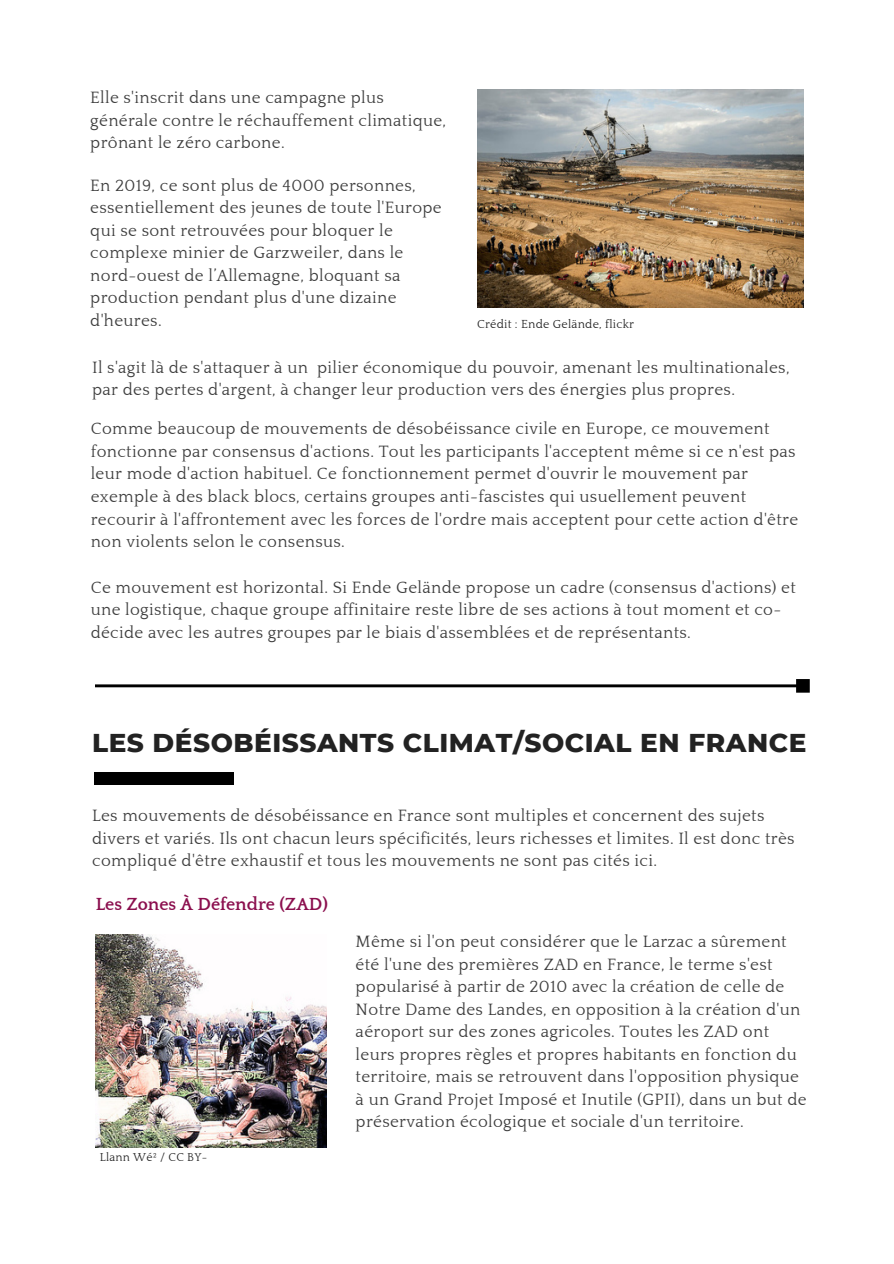
<style>
.page{position:relative;width:894px;height:1264px;background:#fff}
.page>*{position:absolute;margin:0;border:0;box-sizing:border-box;transform-origin:0 0}
.t1{font:800 26.25px "Montserrat";letter-spacing:.02em;color:#222}
.t2{font:700 18px "Quattrocento";color:#8b0f4e}
.t3{font:16.8px/22.5px "Quattrocento";letter-spacing:.02em;color:#3d3d3d}
.t4{font:12px "Quattrocento";letter-spacing:.02em;color:#222}
.t5{font:11.7px "Quattrocento";letter-spacing:.02em;color:#222}
</style>
<div class="page">
<img style="left:477px;top:89px;width:326px;height:219px">
<svg style="left:95px;top:679px;width:714px;height:13px"></svg>
<div style="left:95px;top:772px;width:139px;height:12px;background:#000"></div>
<img style="left:96px;top:934px;width:230px;height:213px">
<h3 class="t3" style="left:90px;top:87px;width:357px">Elle s'inscrit dans une campagne plus générale contre le réchauffement climatique, prônant le zéro carbone.</h3>
<h3 class="t3" style="left:90px;top:175px;width:353px">En 2019, ce sont plus de 4000 personnes, essentiellement des jeunes de toute l'Europe qui se sont retrouvées pour bloquer le complexe minier de Garzweiler, dans le nord-ouest de l’Allemagne, bloquant sa production pendant plus d'une dizaine d'heures.</h3>
<p class="t3" style="left:92px;top:356px;width:698px">Il s'agit là de s'attaquer à un pilier économique du pouvoir, amenant les multinationales, par des pertes d'argent, à changer leur production vers des énergies plus propres.</p>
<h3 class="t3" style="left:91px;top:418px;width:708px">Comme beaucoup de mouvements de désobéissance civile en Europe, ce mouvement fonctionne par consensus d'actions. Tout les participants l'acceptent même si ce n'est pas leur mode d'action habituel. Ce fonctionnement permet d'ouvrir le mouvement par exemple à des black blocs, certains groupes anti-fascistes qui usuellement peuvent recourir à l'affrontement avec les forces de l'ordre mais acceptent pour cette action d'être non violents selon le consensus.</h3>
<h3 class="t3" style="left:91px;top:576px;width:706px">Ce mouvement est horizontal. Si Ende Gelände propose un cadre (consensus d'actions) et une logistique, chaque groupe affinitaire reste libre de ses actions à tout moment et co&shy;décide avec les autres groupes par le biais d'assemblées et de représentants.</h3>
<h3 class="t4" style="left:477px;top:318px;width:159px">Crédit : Ende Gelände, flickr</h3>
<h1 class="t1" style="left:92px;top:727px;width:715px">LES DÉSOBÉISSANTS CLIMAT/SOCIAL EN FRANCE</h1>
<h3 class="t3" style="left:92px;top:805px;width:703px">Les mouvements de désobéissance en France sont multiples et concernent des sujets divers et variés. Ils ont chacun leurs spécificités, leurs richesses et limites. Il est donc très compliqué d'être exhaustif et tous les mouvements ne sont pas cités ici.</h3>
<h2 class="t2" style="left:96px;top:895px;width:234px">Les Zones À Défendre (ZAD)</h2>
<p class="t3" style="left:355px;top:930px;width:452px">Même si l'on peut considérer que le Larzac a sûrement été l'une des premières ZAD en France, le terme s'est popularisé à partir de 2010 avec la création de celle de Notre Dame des Landes, en opposition à la création d'un aéroport sur des zones agricoles. Toutes les ZAD ont leurs propres règles et propres habitants en fonction du territoire, mais se retrouvent dans l'opposition physique à un Grand Projet Imposé et Inutile (GPII), dans un but de préservation écologique et sociale d'un territoire.</p>
<h3 class="t5" style="left:100px;top:1151px;width:109px">Llann Wé² / CC BY-</h3>
</div>
